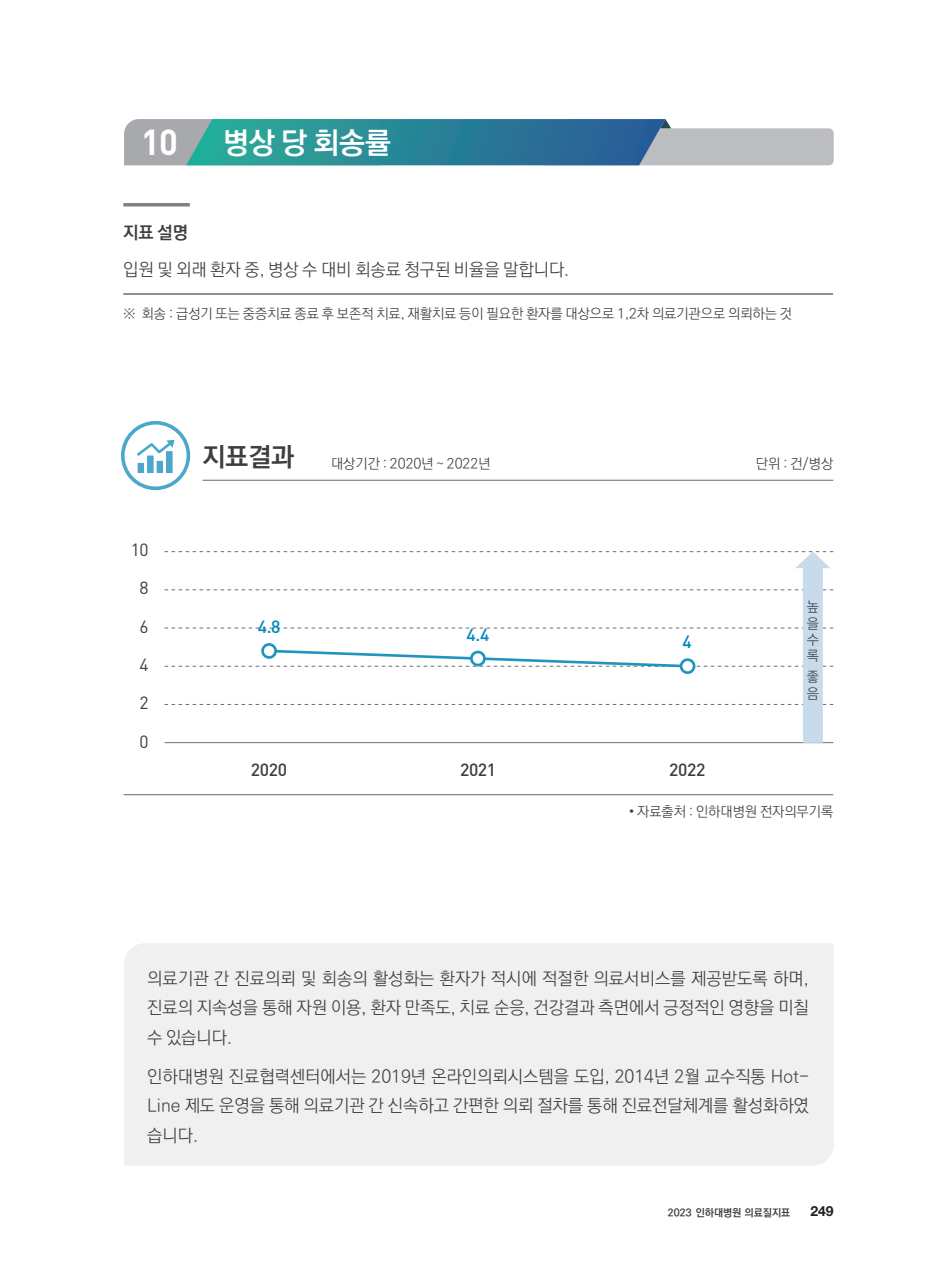
<style>
.page{position:relative;width:933px;height:1265px;background:#fff}
.page>*{position:absolute;margin:0;border:0;box-sizing:border-box;transform-origin:0 0}
.t1{font:700 35.7px "DIN Pro";color:#fff}
.t2{font:700 29.75px "Ko Pub World Dotum";color:#fff}
.t3{font:700 26.25px "Ko Pub World Dotum";color:#3e3e3f}
.t4{font:300 17.5px/29.8px "Ko Pub World Dotum";color:#3e3e3f;text-align:justify}
.t5{font:500 17.5px "DIN Pro";letter-spacing:-.02em;color:#3e3e3f}
.t6{font:17.5px/38.3px "DIN Pro";color:#3e3e3f;text-align:center}
.t7{font:500 17.5px "DIN Pro";color:#008abb}
.t8{font:700 17.5px "Ko Pub World Dotum";color:#3e3e3f}
.t9{font:300 14px/16.3px "Ko Pub World Dotum";color:#3e3e3f;text-align:justify}
.t10{font:700 14px "Helvetica Neue";color:#231f20}
.t11{font:700 10.5px "Ko Pub World Dotum";color:#3e3e3f}
</style>
<div class="page">
<div style="left:124px;top:943px;width:709px;height:223px;background:#f0f0f0"></div>
<svg style="left:123px;top:203px;width:67px;height:4px"></svg>
<hr style="left:123px;top:293px;width:710px;height:2px;background:#808285">
<hr style="left:203px;top:480px;width:630px;height:1px;background:#808285">
<div style="left:121px;top:421px;width:69px;height:69px;border:4px solid #0082b5;border-radius:50%"></div>
<svg style="left:137px;top:440px;width:37px;height:33px"></svg>
<hr style="left:124px;top:794px;width:709px;height:1px;background:#808285">
<svg style="left:164px;top:551px;width:669px;height:192px"></svg>
<div style="left:471px;top:652px;width:13px;height:13px;background:#fff;border-radius:50%"></div>
<div style="left:470px;top:651px;width:16px;height:15px;border:3px solid #2093c0;border-radius:50%"></div>
<div style="left:262px;top:644px;width:14px;height:13px;background:#fff;border-radius:50%"></div>
<div style="left:261px;top:643px;width:16px;height:16px;border:3px solid #2093c0;border-radius:50%"></div>
<div style="left:681px;top:660px;width:13px;height:13px;background:#fff;border-radius:50%"></div>
<div style="left:679px;top:658px;width:16px;height:16px;border:3px solid #2093c0;border-radius:50%"></div>
<svg style="left:124px;top:119px;width:709px;height:46px;background:#5f99a7"></svg>
<h1 class="t1" style="left:141px;top:118px;width:38px">10</h1>
<h2 class="t2" style="left:223px;top:121px;width:169px">병상 당 회송률</h2>
<p class="t8" style="left:123px;top:220px;width:66px">지표 설명</p>
<p class="t4" style="left:123px;top:255px;width:447px">입원 및 외래 환자 중, 병상 수 대비 회송료 청구된 비율을 말합니다.</p>
<p class="t9" style="left:123px;top:306px;width:670px">※ 회송 : 급성기 또는 중증치료 종료 후 보존적 치료, 재활치료 등이 필요한 환자를 대상으로 1,2차 의료기관으로 의뢰하는 것</p>
<p class="t6" style="left:131px;top:530px;width:19px">10<br>8<br>6<br>4<br>2<br>0</p>
<h3 class="t3" style="left:203px;top:438px;width:93px">지표결과</h3>
<p class="t9" style="left:331px;top:456px;width:161px">대상기간 : 2020년 ~ 2022년</p>
<p class="t9" style="left:756px;top:456px;width:79px">단위 : 건/병상</p>
<p class="t7" style="left:258px;top:615px;width:24px">4.8</p>
<p class="t7" style="left:466px;top:622px;width:24px">4.4</p>
<p class="t7" style="left:682px;top:630px;width:11px">4</p>
<p class="t9" style="left:806px;top:599px;width:13px">높 을 수 록</p>
<p class="t9" style="left:806px;top:669px;width:13px">좋 음</p>
<p class="t5" style="left:251px;top:758px;width:38px">2020</p>
<p class="t5" style="left:460px;top:758px;width:38px">2021</p>
<p class="t5" style="left:669px;top:758px;width:38px">2022</p>
<p class="t9" style="left:628px;top:804px;width:206px">• 자료출처 : 인하대병원 전자의무기록</p>
<p class="t4" style="left:147px;top:964px;width:663px">의료기관 간 진료의뢰 및 회송의 활성화는 환자가 적시에 적절한 의료서비스를 제공받도록 하며, 진료의 지속성을 통해 자원 이용, 환자 만족도, 치료 순응, 건강결과 측면에서 긍정적인 영향을 미칠 수 있습니다.</p>
<p class="t4" style="left:147px;top:1062px;width:663px">인하대병원 진료협력센터에서는 2019년 온라인의뢰시스템을 도입, 2014년 2월 교수직통 Hot-Line 제도 운영을 통해 의료기관 간 신속하고 간편한 의뢰 절차를 통해 진료전달체계를 활성화하였 습니다.</p>
<p class="t11" style="left:668px;top:1205px;width:124px">2023 인하대병원 의료질지표</p>
<p class="t10" style="left:810px;top:1203px;width:25px">249</p>
</div>
